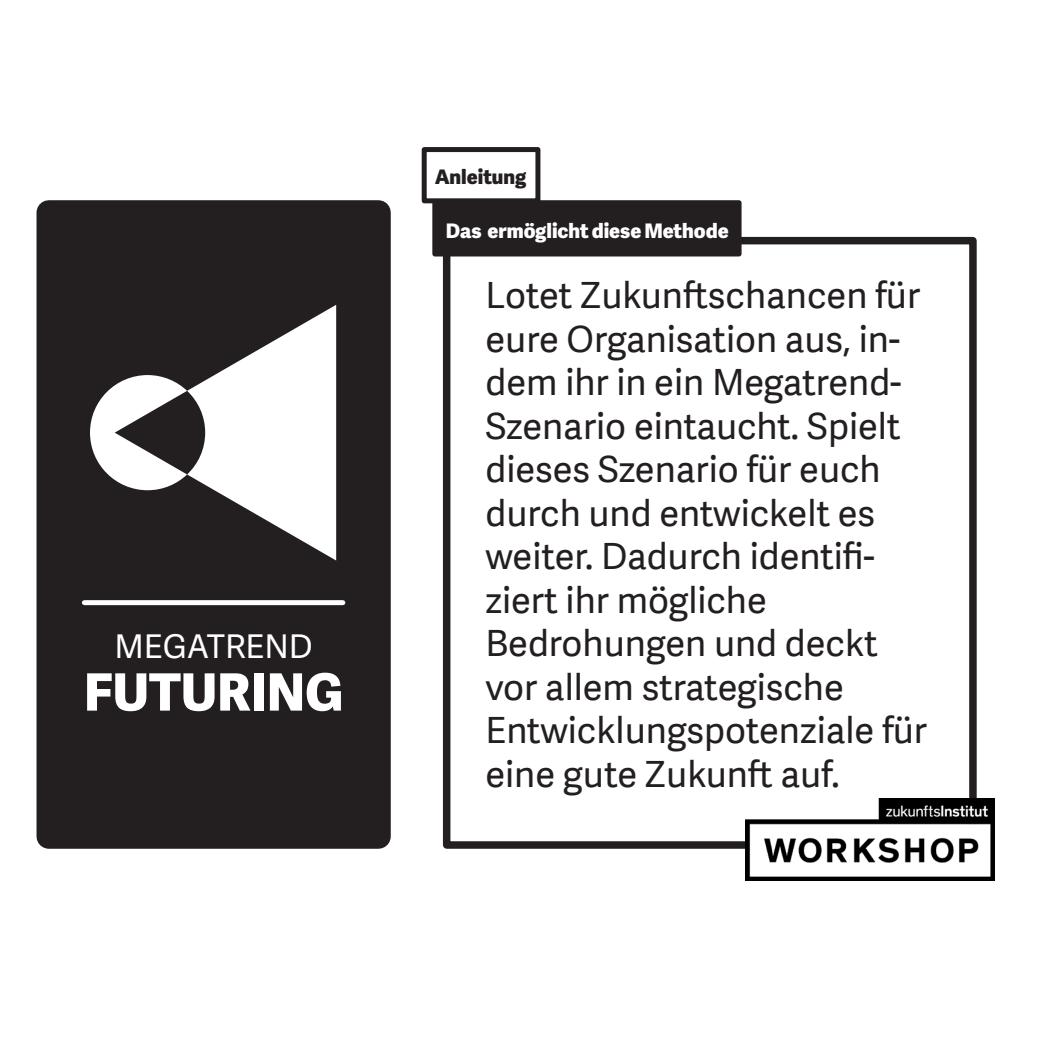
<style>
.page{position:relative;width:1049px;height:1049px;background:#fff}
.page>*{position:absolute;margin:0;border:0;box-sizing:border-box;transform-origin:0 0}
.t1{font:800 51.5px "Adelle Sans W04";color:#fff}
.Fließtext_LEporello{font:36.25px/43.5px "Adelle Sans W04";color:#231f20}
.t2{font:32.75px "Adelle Sans W04";color:#fff}
.t3{font:800 20px "Adelle Sans W04";color:#fff}
.t4{font:800 20px "Adelle Sans W04";color:#231f20}
</style>
<div class="page">
<div style="left:49px;top:212px;width:329px;height:624px;background:#231f20"></div>
<div style="left:37px;top:200px;width:354px;height:649px;border:25px solid #231f20"></div>
<div style="left:84px;top:600px;width:259px;height:5px;background:#fff"></div>
<div style="left:443px;top:237px;width:534px;height:612px;border:8px solid #231f20"></div>
<div style="left:435px;top:203px;width:304px;height:51px;background:#231f20"></div>
<div style="left:432px;top:200px;width:309px;height:56px;border:5px solid #231f20"></div>
<div style="left:422px;top:147px;width:118px;height:56px;border:5px solid #231f20"></div>
<img style="left:745px;top:798px;width:249px;height:82px">
<svg style="left:90px;top:305px;width:246px;height:255px"></svg>
<p class="t2" style="left:114px;top:623px;width:200px">MEGATREND</p>
<p class="t1" style="left:84px;top:654px;width:261px">FUTURING</p>
<p class="t4" style="left:435px;top:162px;width:93px">Anleitung</p>
<p class="t3" style="left:446px;top:216px;width:284px">Das ermöglicht diese Methode</p>
<p class="Fließtext_LEporello" style="left:485px;top:273px;width:443px">Lotet Zukunftschancen für eure Organisation aus, in&shy;dem ihr in ein Megatrend-<br>Szenario eintaucht. Spielt dieses Szenario für euch durch und entwickelt es weiter. Dadurch identifi&shy;ziert ihr mögliche<br>Bedrohungen und deckt vor allem strategische<br>Entwicklungspotenziale für eine gute Zukunft auf.</p>
</div>
